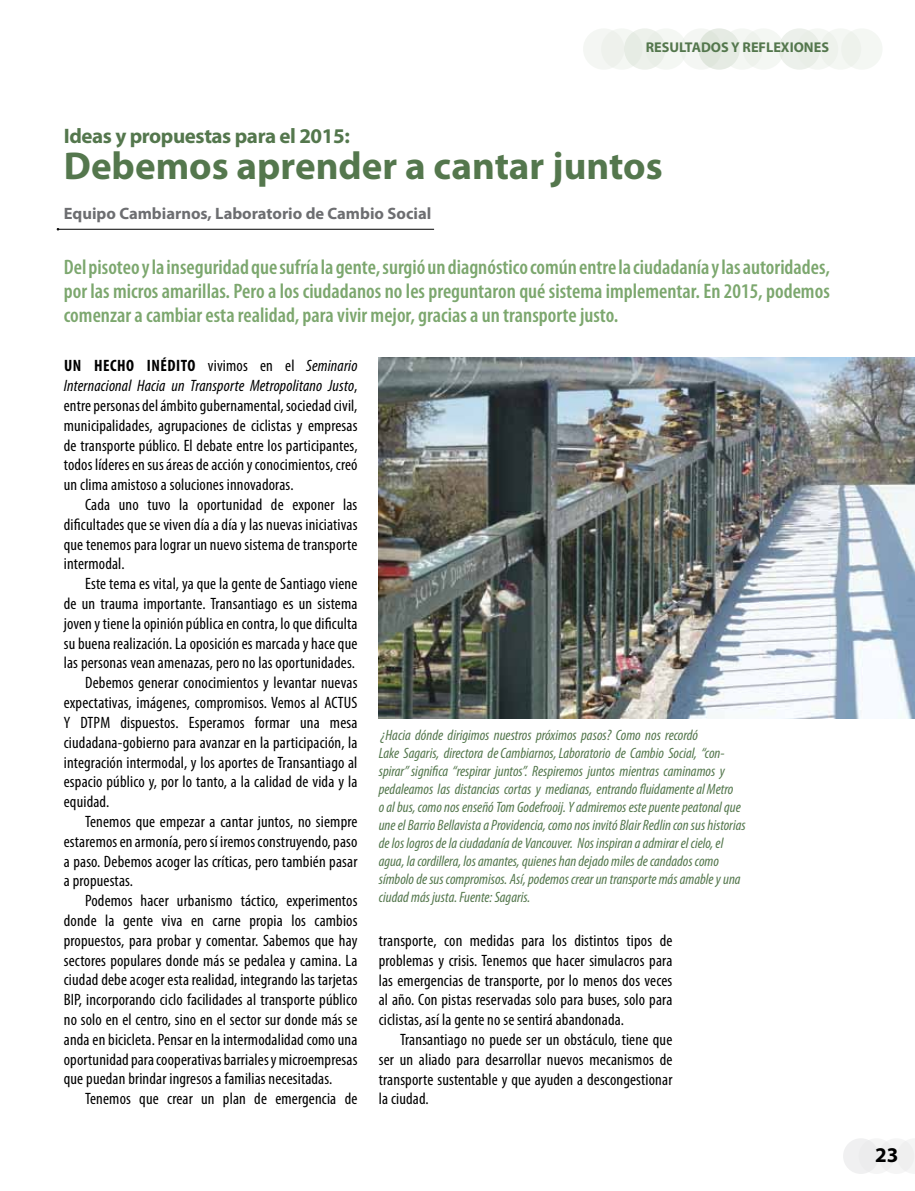
<style>
.page{position:relative;width:915px;height:1191px;background:#fff}
.page>*{position:absolute;margin:0;border:0;box-sizing:border-box;transform-origin:0 0}
.t1{font:700 39px "Myriad Pro";color:#54774d}
.t2{font:600 condensed 21px/24px "Myriad Pro";color:#7ca76e;text-align:justify}
.t3{font:700 21px "Myriad Pro";letter-spacing:-.02em;color:#54774d}
.t4{font:700 21px "Myriad Pro";color:#000}
.t5{font:condensed 16.5px/19.8px "Myriad Pro";letter-spacing:.01em;color:#000;text-align:justify}
.t6{font:700 16.5px "Myriad Pro";color:#6d6e71}
.t7{font:700 condensed 16.5px "Myriad Pro";color:#000}
.t8{font:italic condensed 15px/18px "Myriad Pro";color:#54774d}
.t9{font:700 14.25px "Myriad Pro";color:#54774d}
.s1{font-weight:700}
.s2{font-style:italic}
</style>
<div class="page">
<div style="left:842px;top:1138px;width:36px;height:36px;background:#f0f0f1;border-radius:50%"></div>
<div style="left:858px;top:1138px;width:36px;height:36px;background:#e6e7e8;border-radius:50%"></div>
<div style="left:878px;top:1138px;width:35px;height:36px;background:#efefef;border-radius:50%"></div>
<svg style="left:899px;top:1138px;width:15px;height:33px"></svg>
<div style="left:583px;top:28px;width:41px;height:42px;background:#f4f6f3;border-radius:50%"></div>
<div style="left:601px;top:28px;width:41px;height:42px;background:#eef1ec;border-radius:50%"></div>
<div style="left:624px;top:28px;width:41px;height:42px;background:#e7ece5;border-radius:50%"></div>
<div style="left:645px;top:28px;width:41px;height:42px;background:#f4f7f3;border-radius:50%"></div>
<div style="left:680px;top:28px;width:41px;height:42px;background:#f4f6f3;border-radius:50%"></div>
<div style="left:698px;top:28px;width:41px;height:42px;background:#dfe6dc;border-radius:50%"></div>
<div style="left:721px;top:28px;width:41px;height:42px;background:linear-gradient(to bottom,#ebf0e9,#edf1eb);border-radius:50%"></div>
<div style="left:742px;top:28px;width:41px;height:42px;background:#f4f7f3;border-radius:50%"></div>
<div style="left:778px;top:28px;width:41px;height:42px;background:#ecf0eb;border-radius:50%"></div>
<div style="left:796px;top:28px;width:41px;height:42px;background:#e5ebe3;border-radius:50%"></div>
<div style="left:819px;top:28px;width:41px;height:42px;background:#eef2ed;border-radius:50%"></div>
<div style="left:840px;top:28px;width:42px;height:42px;background:#f4f7f3;border-radius:50%"></div>
<img style="left:378px;top:357px;width:536px;height:362px">
<hr style="left:59px;top:229px;width:375px;height:1px;background:#000">
<p class="t9" style="left:645px;top:38px;width:185px">RESULTADOS Y REFLEXIONES</p>
<p class="t3" style="left:64px;top:123px;width:287px">Ideas y propuestas para el 2015:</p>
<h1 class="t1" style="left:64px;top:141px;width:600px">Debemos aprender a cantar juntos</h1>
<p class="t6" style="left:64px;top:203px;width:369px">Equipo Cambiarnos, Laboratorio de Cambio Social</p>
<p class="t2" style="left:64px;top:255px;width:767px">Del pisoteo y la inseguridad que sufría la gente, surgió un diagnóstico común entre la ciudadanía y las autoridades, por las micros amarillas. Pero a los ciudadanos no les preguntaron qué sistema implementar. En 2015, podemos comenzar a cambiar esta realidad, para vivir mejor, gracias a un transporte justo.</p>
<p class="t5" style="left:64px;top:356px;width:295px;text-indent:30px"><span class="s1">HECHO INÉDITO</span> vivimos en el <span class="s2">Seminario Internacional Hacia un Transporte Metropolitano Justo</span>, entre personas del ámbito gubernamental, sociedad civil, municipalidades, agrupaciones de ciclistas y empresas de transporte público. El debate entre los participantes, todos líderes en sus áreas de acción y conocimientos, creó un clima amistoso a soluciones innovadoras.</p>
<p class="t5" style="left:64px;top:494px;width:295px;text-indent:21px">Cada uno tuvo la oportunidad de exponer las dificultades que se viven día a día y las nuevas iniciativas que tenemos para lograr un nuevo sistema de transporte intermodal.</p>
<p class="t5" style="left:85px;top:573px;width:274px">Este tema es vital, ya que la gente de Santiago viene</p>
<p class="t5" style="left:64px;top:593px;width:295px">de un trauma importante. Transantiago es un sistema</p>
<p class="t5" style="left:64px;top:613px;width:295px">joven y tiene la opinión pública en contra, lo que dificulta</p>
<p class="t5" style="left:64px;top:633px;width:295px">su buena realización. La oposición es marcada y hace que</p>
<p class="t5" style="left:64px;top:653px;width:292px">las personas vean amenazas, pero no las oportunidades.</p>
<p class="t5" style="left:85px;top:672px;width:274px">Debemos generar conocimientos y levantar nuevas</p>
<p class="t5" style="left:64px;top:692px;width:295px">expectativas, imágenes, compromisos. Vemos al ACTUS</p>
<p class="t5" style="left:64px;top:712px;width:295px">Y DTPM dispuestos. Esperamos formar una mesa</p>
<p class="t5" style="left:64px;top:732px;width:295px">ciudadana-gobierno para avanzar en la participación, la</p>
<p class="t5" style="left:64px;top:752px;width:295px">integración intermodal, y los aportes de Transantiago al</p>
<p class="t5" style="left:64px;top:771px;width:295px">espacio público y, por lo tanto, a la calidad de vida y la</p>
<p class="t5" style="left:64px;top:791px;width:47px">equidad.</p>
<p class="t5" style="left:85px;top:811px;width:274px">Tenemos que empezar a cantar juntos, no siempre</p>
<p class="t5" style="left:64px;top:831px;width:295px">estaremos en armonía, pero sí iremos construyendo, paso</p>
<p class="t5" style="left:64px;top:851px;width:295px">a paso. Debemos acoger las críticas, pero también pasar</p>
<p class="t5" style="left:64px;top:870px;width:71px">a propuestas.</p>
<p class="t5" style="left:85px;top:890px;width:274px">Podemos hacer urbanismo táctico, experimentos</p>
<p class="t5" style="left:64px;top:910px;width:295px">donde la gente viva en carne propia los cambios</p>
<p class="t5" style="left:64px;top:930px;width:295px">propuestos, para probar y comentar. Sabemos que hay</p>
<p class="t5" style="left:64px;top:950px;width:295px">sectores populares donde más se pedalea y camina. La</p>
<p class="t5" style="left:64px;top:969px;width:295px">ciudad debe acoger esta realidad, integrando las tarjetas</p>
<p class="t5" style="left:64px;top:989px;width:295px">BIP, incorporando ciclo facilidades al transporte público</p>
<p class="t5" style="left:64px;top:1009px;width:295px">no solo en el centro, sino en el sector sur donde más se</p>
<p class="t5" style="left:64px;top:1029px;width:295px">anda en bicicleta. Pensar en la intermodalidad como una</p>
<p class="t5" style="left:64px;top:1049px;width:295px">oportunidad para cooperativas barriales y microempresas</p>
<p class="t5" style="left:64px;top:1068px;width:270px">que puedan brindar ingresos a familias necesitadas.</p>
<p class="t5" style="left:85px;top:1088px;width:274px">Tenemos que crear un plan de emergencia de</p>
<p class="t7" style="left:64px;top:355px;width:9px">UN</p>
<p class="t8" style="left:378px;top:726px;width:368px">¿Hacia dónde dirigimos nuestros próximos pasos? Como nos recordó<br>Lake Sagaris, directora de Cambiarnos, Laboratorio de Cambio Social, “con&shy;spirar” significa “respirar juntos”. Respiremos juntos mientras caminamos y pedaleamos las distancias cortas y medianas, entrando fluidamente al Metro<br>o al bus, como nos enseñó Tom Godefrooij. Y admiremos este puente peatonal que une el Barrio Bellavista a Providencia, como nos invitó Blair Redlin con sus historias de los logros de la ciudadanía de Vancouver. Nos inspiran a admirar el cielo, el agua, la cordillera, los amantes, quienes han dejado miles de candados como símbolo de sus compromisos. Así, podemos crear un transporte más amable y una ciudad más justa. Fuente: Sagaris.</p>
<p class="t5" style="left:378px;top:930px;width:295px">transporte, con medidas para los distintos tipos de problemas y crisis. Tenemos que hacer simulacros para las emergencias de transporte, por lo menos dos veces al año. Con pistas reservadas solo para buses, solo para ciclistas, así la gente no se sentirá abandonada.</p>
<p class="t5" style="left:378px;top:1029px;width:295px;text-indent:21px">Transantiago no puede ser un obstáculo, tiene que ser un aliado para desarrollar nuevos mecanismos de transporte sustentable y que ayuden a descongestionar la ciudad.</p>
<p class="t4" style="left:874px;top:1141px;width:25px">23</p>
</div>
